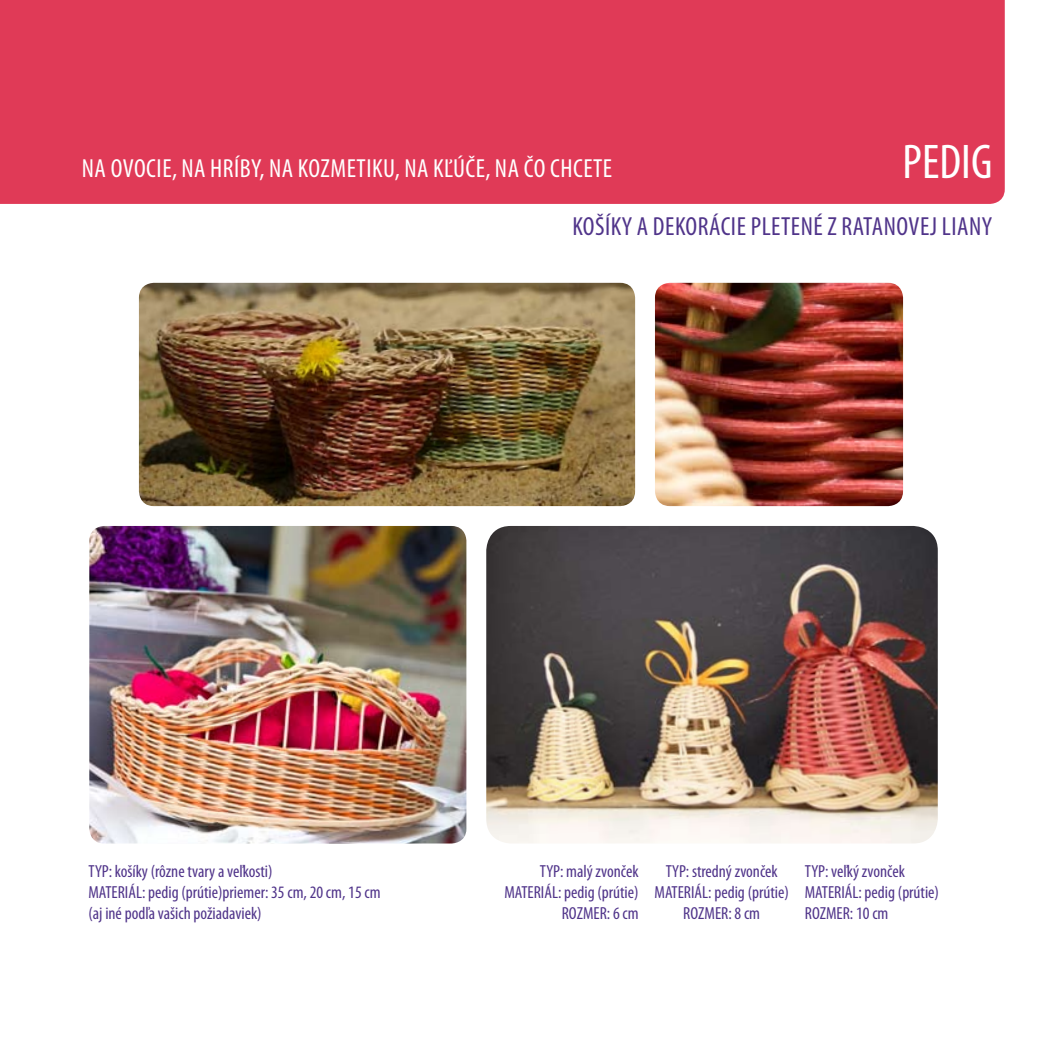
<style>
.page{position:relative;width:1042px;height:1042px;background:#fff}
.page>*{position:absolute;margin:0;border:0;box-sizing:border-box;transform-origin:0 0}
.t1{font:condensed 49px "Myriad Pro";color:#fff}
.t2{font:condensed 26.25px "Myriad Pro";letter-spacing:.02em;color:#fff}
.t3{font:condensed 26.25px "Myriad Pro";color:#50348a}
.t4{font:condensed 17.5px/21px "Myriad Pro";color:#50348a}
</style>
<div class="page">
<div style="left:0;top:0;width:1005px;height:204px;background:#e03a57"></div>
<img style="left:486px;top:526px;width:452px;height:317px">
<img style="left:89px;top:526px;width:377px;height:317px">
<img style="left:655px;top:283px;width:248px;height:223px">
<img style="left:139px;top:283px;width:496px;height:223px">
<h2 class="t2" style="left:82px;top:152px;width:40px">na ovocie</h2>
<h2 class="t2" style="left:172px;top:152px;width:170px">, na hríby, na kozmetik</h2>
<h2 class="t2" style="left:383px;top:152px;width:178px">u, na kľúče, na čo chcete</h2>
<h1 class="t1" style="left:902px;top:132px;width:88px">PEDIG</h1>
<h2 class="t3" style="left:572px;top:210px;width:92px">košíky adekorácie</h2>
<h2 class="t3" style="left:750px;top:210px;width:12px">pletené</h2>
<h2 class="t3" style="left:827px;top:210px;width:26px">z ratanove</h2>
<h2 class="t3" style="left:930px;top:210px;width:23px">j liany</h2>
<p class="t4" style="left:88px;top:860px;width:294px">TYP: košíky (rôzne tvary a veľkosti)<br>MATERIÁL: pedig (prútie)priemer: 35 cm, 20 cm, 15 cm (aj iné podľa vašich požiadaviek)</p>
<p class="t4" style="left:504px;top:860px;width:136px;text-align:right">TYP: malý zvonček<br>MATERIÁL: pedig (prútie)<br>ROZMER: 6 cm</p>
<p class="t4" style="left:654px;top:860px;width:136px;text-align:center">TYP: stredný zvonček<br>MATERIÁL: pedig (prútie)<br>ROZMER: 8 cm</p>
<p class="t4" style="left:805px;top:860px;width:136px">TYP: veľký zvonček<br>MATERIÁL: pedig (prútie)<br>ROZMER: 10 cm</p>
</div>
